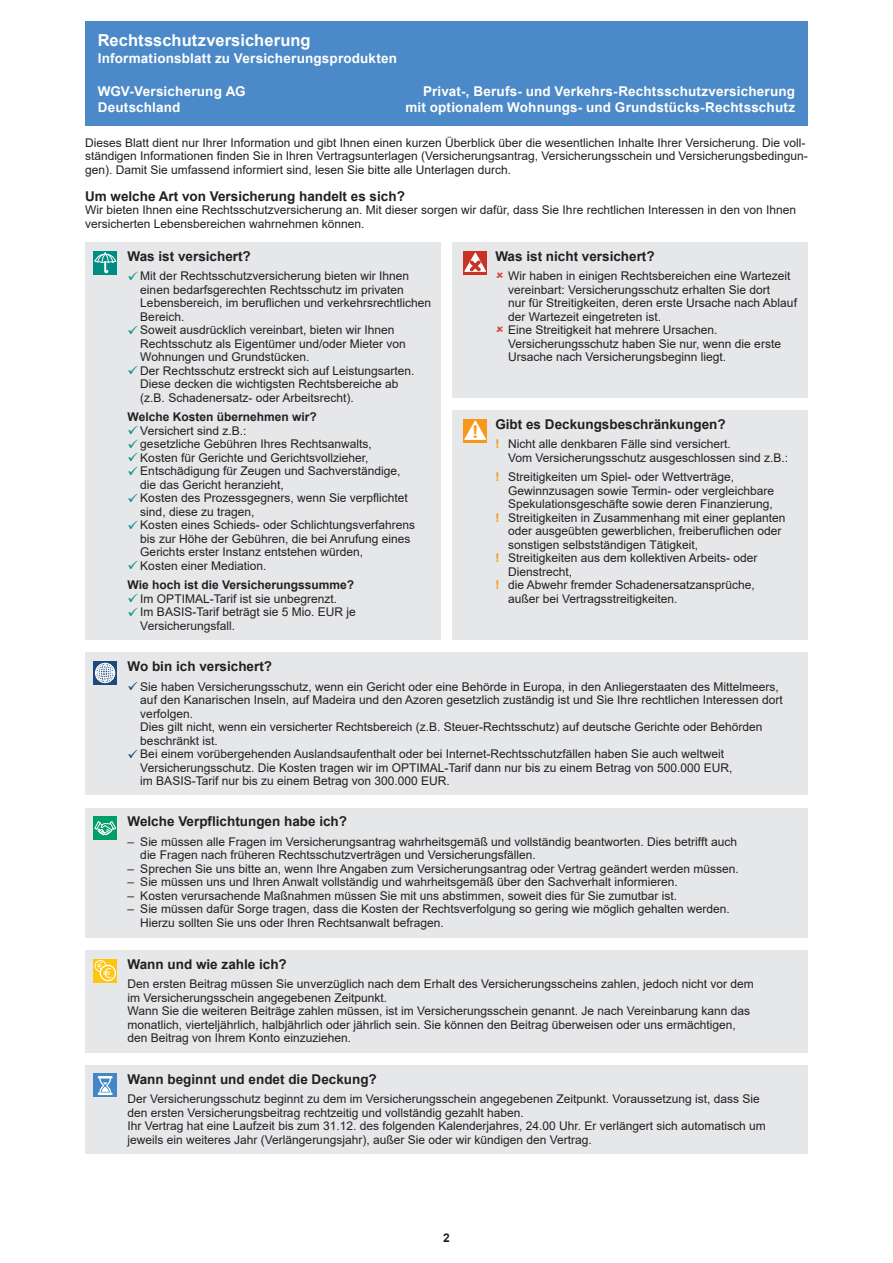
<style>
.page{position:relative;width:893px;height:1263px;background:#fff}
.page>*{position:absolute;margin:0;border:0;box-sizing:border-box;transform-origin:0 0}
.t1{font:700 18.45px "Meta Correspondence";color:#f7981d}
.t2{font:700 16.5px "Arial";letter-spacing:.005em;color:#fff}
.t3{font:14.55px "Meta Correspondence";color:#fff}
.t4{font:700 13.5px "Arial";color:#231f20}
.t5{font:700 13.5px "Arial";letter-spacing:.015em;color:#fff}
.t6{font:12px/13.5px "Arial";color:#231f20}
.t7{font:700 12px/19.5px "Arial";color:#231f20}
.t8{font:9.9px "Meta Correspondence";color:#fff}
.s1{color:#008e84}
.s2{font-weight:400}
.s3{font-weight:700;color:#f7981d}
.s4{color:#1c4a7c}
</style>
<div class="page">
<div style="left:85px;top:21px;width:723px;height:104px;background:#4b89c8"></div>
<div style="left:85px;top:242px;width:355px;height:398px;background:#e6e7e9"></div>
<div style="left:94px;top:251px;width:23px;height:23px;background:#008e84"></div>
<svg style="left:94px;top:253px;width:22px;height:20px"></svg>
<div style="left:453px;top:242px;width:355px;height:156px;background:#e6e7e9"></div>
<div style="left:463px;top:251px;width:24px;height:23px;background:#c93325"></div>
<svg style="left:464px;top:252px;width:22px;height:20px"></svg>
<div style="left:453px;top:410px;width:355px;height:230px;background:#e6e7e9"></div>
<div style="left:463px;top:419px;width:24px;height:23px;background:#f7981d"></div>
<svg style="left:464px;top:420px;width:22px;height:20px"></svg>
<div style="left:85px;top:653px;width:723px;height:142px;background:#e6e7e9"></div>
<div style="left:94px;top:661px;width:23px;height:24px;background:#1c4a7c"></div>
<svg style="left:95px;top:662px;width:20px;height:21px"></svg>
<div style="left:85px;top:808px;width:723px;height:130px;background:#e6e7e9"></div>
<div style="left:94px;top:816px;width:23px;height:24px;background:#009e69"></div>
<svg style="left:94px;top:821px;width:22px;height:15px"></svg>
<div style="left:85px;top:950px;width:723px;height:102px;background:#e6e7e9"></div>
<svg style="left:94px;top:959px;width:23px;height:23px"></svg>
<div style="left:95px;top:960px;width:11px;height:12px;border:1px solid #fff;border-radius:50%"></div>
<div style="left:100px;top:965px;width:15px;height:15px;background:#fec40e;border-radius:50%"></div>
<div style="left:100px;top:965px;width:16px;height:16px;border:1px solid #fff;border-radius:50%"></div>
<div style="left:85px;top:1065px;width:723px;height:88px;background:#e6e7e9"></div>
<div style="left:94px;top:1074px;width:23px;height:23px;background:#4387c7"></div>
<svg style="left:98px;top:1076px;width:15px;height:19px"></svg>
<h2 class="t2" style="left:98px;top:29px;width:214px">Rechtsschutzversicherung</h2>
<p class="t5" style="left:98px;top:48px;width:301px">Informationsblatt zu Versicherungsprodukten</p>
<p class="t5" style="left:98px;top:81px;width:149px">WGV-Versicherung AG</p>
<p class="t5" style="left:423px;top:81px;width:374px">Privat-, Berufs- und Verkehrs-Rechtsschutzversicherung</p>
<p class="t5" style="left:98px;top:98px;width:84px">Deutschland</p>
<p class="t5" style="left:405px;top:98px;width:391px">mit optionalem Wohnungs- und Grundstücks-Rechtsschutz</p>
<p class="t6" style="left:85px;top:136px;width:724px">Dieses Blatt dient nur Ihrer Information und gibt Ihnen einen kurzen Überblick über die wesentlichen Inhalte Ihrer Versicherung. Die voll&shy;ständigen Informationen finden Sie in Ihren Vertragsunterlagen (Versicherungsantrag, Versicherungsschein und Versicherungsbedingun&shy;gen). Damit Sie umfassend informiert sind, lesen Sie bitte alle Unterlagen durch.</p>
<p class="t4" style="left:85px;top:187px;width:321px">Um welche Art von Versicherung handelt es sich?</p>
<p class="t6" style="left:85px;top:203px;width:713px">Wir bieten Ihnen eine Rechtsschutzversicherung an. Mit dieser sorgen wir dafür, dass Sie Ihre rechtlichen Interessen in den von Ihnen versicherten Lebensbereichen wahrnehmen können.</p>
<p class="t4" style="left:128px;top:246px;width:125px">Was ist versichert?</p>
<p class="t6" style="left:140px;top:269px;width:292px;text-indent:-13px"><span class="s1">✓</span> Mit der Rechtsschutzversicherung bieten wir Ihnen einen bedarfsgerechten Rechtsschutz im privaten Lebensbereich, im beruflichen und verkehrsrechtlichen Bereich.</p>
<p class="t6" style="left:140px;top:323px;width:267px;text-indent:-13px"><span class="s1">✓</span> Soweit ausdrücklich vereinbart, bieten wir Ihnen<br>Rechtsschutz als Eigentümer und/oder Mieter von<br>Wohnungen und Grundstücken.</p>
<p class="t6" style="left:140px;top:364px;width:276px;text-indent:-13px"><span class="s1">✓</span> Der Rechtsschutz erstreckt sich auf Leistungsarten.<br>Diese decken die wichtigsten Rechtsbereiche ab (z.B. Schadenersatz- oder Arbeitsrecht).</p>
<p class="t7" style="left:128px;top:407px;width:191px">Welche Kosten übernehmen wir?</p>
<p class="t6" style="left:128px;top:424px;width:120px"><span class="s1">✓</span> Versichert sind z.B.:</p>
<p class="t6" style="left:128px;top:437px;width:246px"><span class="s1">✓</span> gesetzliche Gebühren Ihres Rechtsanwalts,</p>
<p class="t6" style="left:128px;top:451px;width:242px"><span class="s1">✓</span> Kosten für Gerichte und Gerichtsvollzieher,</p>
<p class="t6" style="left:140px;top:464px;width:262px;text-indent:-13px"><span class="s1">✓</span> Entschädigung für Zeugen und Sachverständige, die das Gericht heranzieht,</p>
<p class="t6" style="left:140px;top:491px;width:269px;text-indent:-13px"><span class="s1">✓</span> Kosten des Prozessgegners, wenn Sie verpflichtet sind, diese zu tragen,</p>
<p class="t6" style="left:140px;top:518px;width:276px;text-indent:-13px"><span class="s1">✓</span> Kosten eines Schieds- oder Schlichtungsverfahrens bis zur Höhe der Gebühren, die bei Anrufung eines<br>Gerichts erster Instanz entstehen würden,</p>
<p class="t7" style="left:128px;top:556px;width:228px"><span class="s1">✓</span> <span class="s2">Kosten einer Mediation.<br></span>Wie hoch ist die Versicherungssumme?</p>
<p class="t6" style="left:128px;top:592px;width:211px"><span class="s1">✓</span> Im OPTIMAL-Tarif ist sie unbegrenzt.</p>
<p class="t6" style="left:140px;top:605px;width:217px;text-indent:-13px"><span class="s1">✓</span> Im BASIS-Tarif beträgt sie 5 Mio. EUR je<br>Versicherungsfall.</p>
<p class="t4" style="left:495px;top:246px;width:161px">Was ist nicht versichert?</p>
<p class="t6" style="left:508px;top:269px;width:290px">Wir haben in einigen Rechtsbereichen eine Wartezeit vereinbart: Versicherungsschutz erhalten Sie dort<br>nur für Streitigkeiten, deren erste Ursache nach Ablauf der Wartezeit eingetreten ist.<br>Eine Streitigkeit hat mehrere Ursachen.<br>Versicherungsschutz haben Sie nur, wenn die erste Ursache nach Versicherungsbeginn liegt.</p>
<p class="t4" style="left:495px;top:414px;width:232px">Gibt es Deckungsbeschränkungen?</p>
<p class="t6" style="left:508px;top:437px;width:282px;text-indent:-13px"><span class="s3">!</span> Nicht alle denkbaren Fälle sind versichert.<br>Vom Versicherungsschutz ausgeschlossen sind z.B.:</p>
<p class="t6" style="left:495px;top:470px;width:240px"><span class="s3">!</span> Streitigkeiten um Spiel- oder Wettverträge,</p>
<p class="t6" style="left:508px;top:484px;width:267px">Gewinnzusagen sowie Termin- oder vergleichbare</p>
<p class="t6" style="left:508px;top:497px;width:266px">Spekulationsgeschäfte sowie deren Finanzierung,</p>
<p class="t6" style="left:495px;top:511px;width:292px"><span class="s3">!</span> Streitigkeiten in Zusammenhang mit einer geplanten</p>
<p class="t6" style="left:508px;top:524px;width:275px">oder ausgeübten gewerblichen, freiberuflichen oder</p>
<p class="t6" style="left:508px;top:538px;width:191px">sonstigen selbstständigen Tätigkeit,</p>
<p class="t6" style="left:495px;top:551px;width:264px"><span class="s3">!</span> Streitigkeiten aus dem kollektiven Arbeits- oder</p>
<p class="t6" style="left:508px;top:565px;width:66px">Dienstrecht,</p>
<p class="t6" style="left:495px;top:578px;width:261px"><span class="s3">!</span> die Abwehr fremder Schadenersatzansprüche,</p>
<p class="t6" style="left:508px;top:592px;width:171px">außer bei Vertragsstreitigkeiten.</p>
<h1 class="t1" style="left:473px;top:421px;width:7px">!</h1>
<p class="t8" style="left:97px;top:960px;width:8px">€</p>
<p class="t3" style="left:103px;top:964px;width:11px">€</p>
<p class="t4" style="left:128px;top:657px;width:146px">Wo bin ich versichert?</p>
<p class="t6" style="left:140px;top:679px;width:644px;text-indent:-13px"><span class="s4">✓</span> Sie haben Versicherungsschutz, wenn ein Gericht oder eine Behörde in Europa, in den Anliegerstaaten des Mittelmeers, auf den Kanarischen Inseln, auf Madeira und den Azoren gesetzlich zuständig ist und Sie Ihre rechtlichen Interessen dort verfolgen.<br>Dies gilt nicht, wenn ein versicherter Rechtsbereich (z.B. Steuer-Rechtsschutz) auf deutsche Gerichte oder Behörden beschränkt ist.</p>
<p class="t6" style="left:140px;top:747px;width:594px;text-indent:-13px"><span class="s4">✓</span> Bei einem vorübergehenden Auslandsaufenthalt oder bei Internet-Rechtsschutzfällen haben Sie auch weltweit<br>Versicherungsschutz. Die Kosten tragen wir im OPTIMAL-Tarif dann nur bis zu einem Betrag von 500.000 EUR, im BASIS-Tarif nur bis zu einem Betrag von 300.000 EUR.</p>
<p class="t4" style="left:128px;top:812px;width:221px">Welche Verpflichtungen habe ich?</p>
<p class="t6" style="left:140px;top:835px;width:598px;text-indent:-13px">– Sie müssen alle Fragen im Versicherungsantrag wahrheitsgemäß und vollständig beantworten. Dies betrifft auch die Fragen nach früheren Rechtsschutzverträgen und Versicherungsfällen.</p>
<p class="t6" style="left:128px;top:862px;width:613px">– Sprechen Sie uns bitte an, wenn Ihre Angaben zum Versicherungsantrag oder Vertrag geändert werden müssen.</p>
<p class="t6" style="left:128px;top:875px;width:552px">– Sie müssen uns und Ihren Anwalt vollständig und wahrheitsgemäß über den Sachverhalt informieren.</p>
<p class="t6" style="left:128px;top:889px;width:551px">– Kosten verursachende Maßnahmen müssen Sie mit uns abstimmen, soweit dies für Sie zumutbar ist.</p>
<p class="t6" style="left:140px;top:902px;width:591px;text-indent:-13px">– Sie müssen dafür Sorge tragen, dass die Kosten der Rechtsverfolgung so gering wie möglich gehalten werden.<br>Hierzu sollten Sie uns oder Ihren Rechtsanwalt befragen.</p>
<p class="t4" style="left:128px;top:954px;width:161px">Wann und wie zahle ich?</p>
<p class="t6" style="left:128px;top:977px;width:628px">Den ersten Beitrag müssen Sie unverzüglich nach dem Erhalt des Versicherungsscheins zahlen, jedoch nicht vor dem im Versicherungsschein angegebenen Zeitpunkt.<br>Wann Sie die weiteren Beiträge zahlen müssen, ist im Versicherungsschein genannt. Je nach Vereinbarung kann das monatlich, vierteljährlich, halbjährlich oder jährlich sein. Sie können den Beitrag überweisen oder uns ermächtigen, den Beitrag von Ihrem Konto einzuziehen.</p>
<p class="t4" style="left:128px;top:1069px;width:251px">Wann beginnt und endet die Deckung?</p>
<p class="t6" style="left:128px;top:1092px;width:640px">Der Versicherungsschutz beginnt zu dem im Versicherungsschein angegebenen Zeitpunkt. Voraussetzung ist, dass Sie den ersten Versicherungsbeitrag rechtzeitig und vollständig gezahlt haben.<br>Ihr Vertrag hat eine Laufzeit bis zum 31.12. des folgenden Kalenderjahres, 24.00 Uhr. Er verlängert sich automatisch um jeweils ein weiteres Jahr (Verlängerungsjahr), außer Sie oder wir kündigen den Vertrag.</p>
<p class="t7" style="left:443px;top:1228px;width:8px">2</p>
</div>
